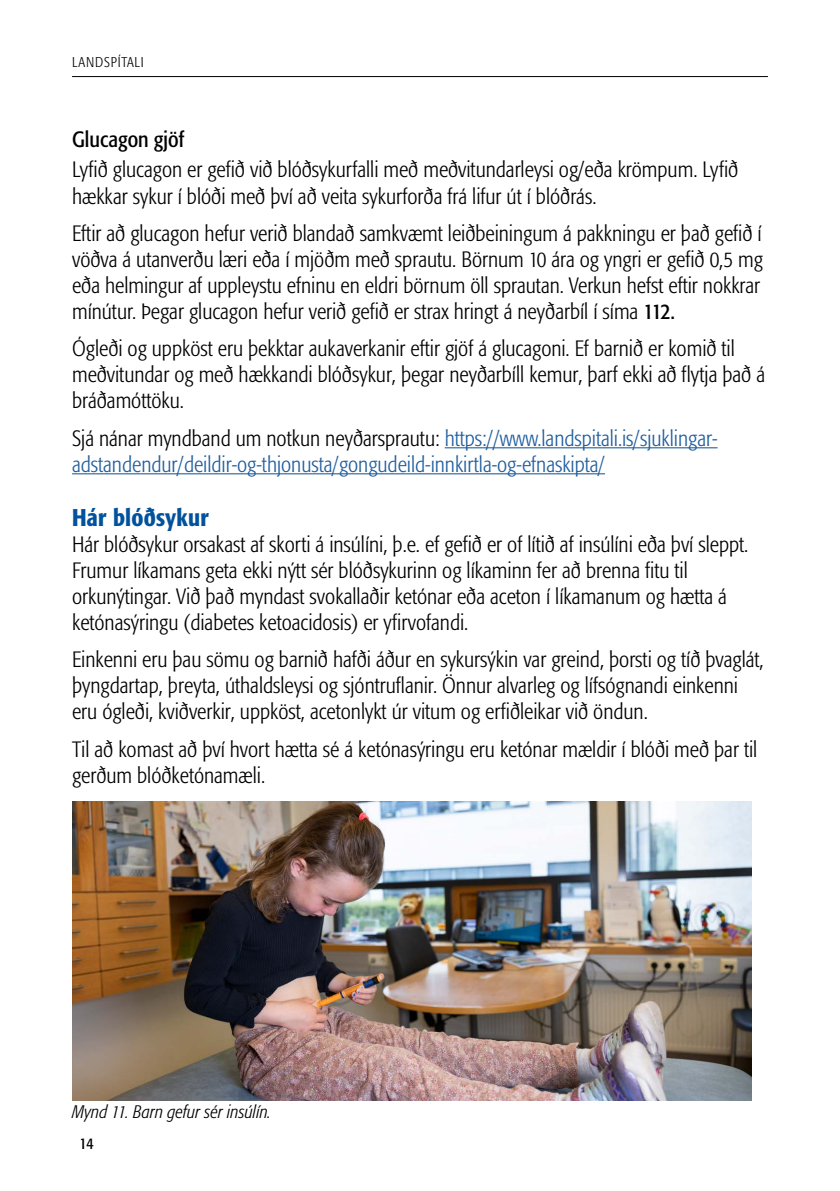
<style>
.page{position:relative;width:840px;height:1191px;background:#fff}
.page>*{position:absolute;margin:0;border:0;box-sizing:border-box;transform-origin:0 0}
.t1{font:500 condensed 24px "Formata";letter-spacing:.01em;color:#00529c}
.t2{font:300 condensed 22px/26px "Formata";color:#000}
.t3{font:300 condensed 22px/26px "Formata";color:#215e9e}
.t4{font:condensed 22px "Formata";color:#000}
.t5{font:italic 300 condensed 18px "Formata";color:#000}
.t6{font:condensed 16px "Formata";color:#000}
.t7{font:300 condensed 14px "Formata";letter-spacing:.05em;color:#000}
.s1{font-weight:400}
.s2{color:#000}
</style>
<div class="page">
<hr style="left:72px;top:76px;width:695px;height:1px;background:#000">
<hr style="left:444px;top:447px;width:273px;height:1px;background:#215e9e">
<hr style="left:72px;top:473px;width:532px;height:1px;background:#215e9e">
<img style="left:72px;top:801px;width:679px;height:299px">
<p class="t7" style="left:72px;top:54px;width:73px">LANDSPÍTALI</p>
<p class="t4" style="left:72px;top:126px;width:113px">Glucagon gjöf</p>
<p class="t2" style="left:72px;top:157px;width:667px">Lyfið glucagon er gefið við blóðsykurfalli með meðvitundarleysi og/eða krömpum. Lyfið hækkar sykur í blóði með því að veita sykurforða frá lifur út í blóðrás.</p>
<p class="t2" style="left:72px;top:220px;width:691px;text-align:justify">Eftir að glucagon hefur verið blandað samkvæmt leiðbeiningum á pakkningu er það gefið í vöðva á utanverðu læri eða í mjöðm með sprautu. Börnum 10 ára og yngri er gefið 0,5 mg eða helmingur af uppleystu efninu en eldri börnum öll sprautan. Verkun hefst eftir nokkrar mínútur. Þegar glucagon hefur verið gefið er strax hringt á neyðarbíl í síma <span class="s1">112.</span></p>
<p class="t2" style="left:72px;top:336px;width:694px">Ógleði og uppköst eru þekktar aukaverkanir eftir gjöf á glucagoni. Ef barnið er komið til meðvitundar og með hækkandi blóðsykur, þegar neyðarbíll kemur, þarf ekki að flytja það á bráðamóttöku.</p>
<p class="t3" style="left:72px;top:425px;width:645px"><span class="s2">Sjá nánar myndband um notkun neyðarsprautu:</span> https://www.landspitali.is/sjuklingar&shy;adstandendur/deildir-og-thjonusta/gongudeild-innkirtla-og-efnaskipta/</p>
<p class="t1" style="left:72px;top:503px;width:138px">Hár blóðsykur</p>
<p class="t2" style="left:72px;top:531px;width:677px">Hár blóðsykur orsakast af skorti á insúlíni, þ.e. ef gefið er of lítið af insúlíni eða því sleppt.<br>Frumur líkamans geta ekki nýtt sér blóðsykurinn og líkaminn fer að brenna fitu til orkunýtingar. Við það myndast svokallaðir ketónar eða aceton í líkamanum og hætta á ketónasýringu (diabetes ketoacidosis) er yfirvofandi.</p>
<p class="t2" style="left:72px;top:647px;width:692px">Einkenni eru þau sömu og barnið hafði áður en sykursýkin var greind, þorsti og tíð þvaglát, þyngdartap, þreyta, úthaldsleysi og sjóntruflanir. Önnur alvarleg og lífsógnandi einkenni eru ógleði, kviðverkir, uppköst, acetonlykt úr vitum og erfiðleikar við öndun.</p>
<p class="t2" style="left:72px;top:736px;width:686px">Til að komast að því hvort hætta sé á ketónasýringu eru ketónar mældir í blóði með þar til gerðum blóðketónamæli.</p>
<p class="t5" style="left:72px;top:1101px;width:201px">Mynd 11. Barn gefur sér insúlín.</p>
<p class="t6" style="left:79px;top:1133px;width:16px">14</p>
</div>
